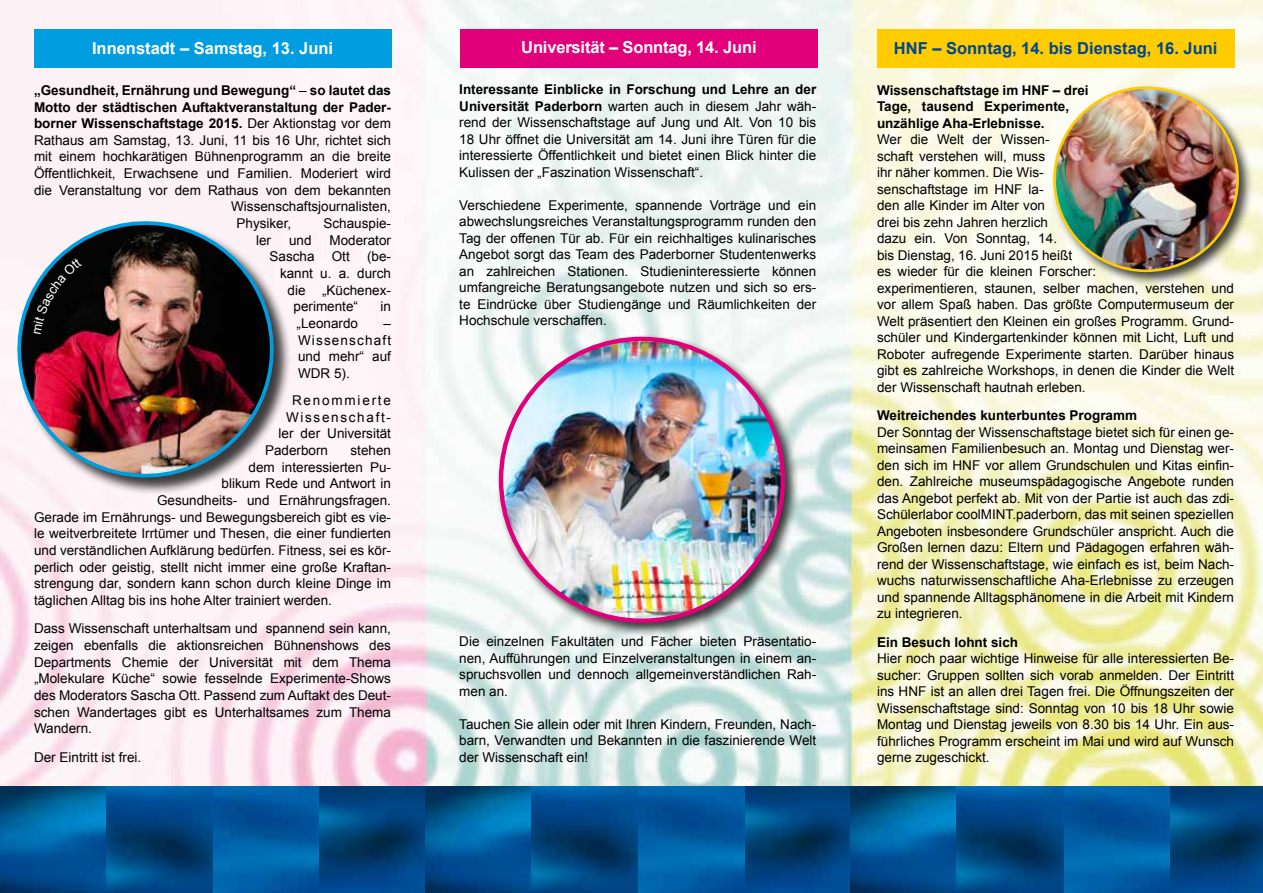
<style>
.page{position:relative;width:1263px;height:893px;background:#fff}
.page>*{position:absolute;margin:0;border:0;box-sizing:border-box;transform-origin:0 0}
.t1{font:700 16.5px "Arial";letter-spacing:-.01em;color:#fff}
.t2{font:700 16.5px "Arial";color:#004494}
.t3{font:13.5px/16.5px "Arial";color:#000;text-align:justify}
.t4{font:700 13.5px/16.5px "Arial";color:#000}
.t5{font:13.5px "Arial";letter-spacing:.125em;color:#000}
.t6{font:13.5px "Arial";letter-spacing:.135em;color:#000}
.s1{font-weight:700}
.s2{font-weight:400}
</style>
<div class="page">
<img style="left:0;top:0;width:1263px;height:787px">
<img style="left:0;top:787px;width:1263px;height:106px">
<div style="left:34px;top:30px;width:357px;height:38px;background:#009ee0"></div>
<div style="left:877px;top:30px;width:357px;height:38px;background:#fecc00"></div>
<div style="left:1050px;top:84px;width:204px;height:203px;background:#000;opacity:.75"></div>
<img style="left:1054px;top:88px;width:183px;height:182px">
<div style="left:460px;top:30px;width:357px;height:38px;background:#e2007a"></div>
<div style="left:496px;top:334px;width:304px;height:304px;background:#000;opacity:.75"></div>
<img style="left:501px;top:339px;width:282px;height:282px;border-radius:141px">
<div style="left:18px;top:221px;width:274px;height:275px;background:#fef3f7"></div>
<img style="left:3px;top:207px;width:285px;height:285px">
<svg style="left:34px;top:257px;width:48px;height:77px;background:#181e21"></svg>
<p class="t1" style="left:521px;top:37px;width:237px">Universität – Sonntag, 14. Juni</p>
<p class="t1" style="left:92px;top:37px;width:243px">Innenstadt – Samstag, 13. Juni</p>
<p class="t2" style="left:894px;top:37px;width:325px">HNF – Sonntag, 14. bis Dienstag, 16. Juni</p>
<p class="t4" style="left:877px;top:82px;width:213px">Wissenschaftstage im HNF – drei<br>Tage, tausend Experimente, unzählige Aha-Erlebnisse.</p>
<p class="t3" style="left:877px;top:132px;width:359px;text-align:left">Wer die Welt der Wissen-<br>schaft verstehen will, muss<br>ihr näher kommen. Die Wis-<br>senschaftstage im HNF la-<br>den alle Kinder im Alter von<br>drei bis zehn Jahren herzlich<br>dazu ein. Von Sonntag, 14.<br>bis Dienstag, 16. Juni 2015 heißt<br>es wieder für die kleinen Forscher:<br>experimentieren, staunen, selber machen, verstehen und vor allem Spaß haben. Das größte Computermuseum der Welt präsentiert den Kleinen ein großes Programm. Grund&shy;schüler und Kindergartenkinder können mit Licht, Luft und Roboter aufregende Experimente starten. Darüber hinaus gibt es zahlreiche Workshops, in denen die Kinder die Welt der Wissenschaft hautnah erleben.</p>
<p class="t4" style="left:877px;top:408px;width:262px">Weitreichendes kunterbuntes Programm</p>
<p class="t3" style="left:877px;top:424px;width:358px">Der Sonntag der Wissenschaftstage bietet sich für einen ge&shy;meinsamen Familienbesuch an. Montag und Dienstag wer&shy;den sich im HNF vor allem Grundschulen und Kitas einfin&shy;den. Zahlreiche museumspädagogische Angebote runden das Angebot perfekt ab. Mit von der Partie ist auch das zdi-Schülerlabor coolMINT.paderborn, das mit seinen speziellen Angeboten insbesondere Grundschüler anspricht. Auch die Großen lernen dazu: Eltern und Pädagogen erfahren wäh&shy;rend der Wissenschaftstage, wie einfach es ist, beim Nach&shy;wuchs naturwissenschaftliche Aha-Erlebnisse zu erzeugen und spannende Alltagsphänomene in die Arbeit mit Kindern zu integrieren.</p>
<p class="t4" style="left:877px;top:634px;width:143px">Ein Besuch lohnt sich</p>
<p class="t3" style="left:877px;top:650px;width:359px">Hier noch paar wichtige Hinweise für alle interessierten Be&shy;sucher: Gruppen sollten sich vorab anmelden. Der Eintritt ins HNF ist an allen drei Tagen frei. Die Öffnungszeiten der Wissenschaftstage sind: Sonntag von 10 bis 18 Uhr sowie Montag und Dienstag jeweils von 8.30 bis 14 Uhr. Ein aus&shy;führliches Programm erscheint im Mai und wird auf Wunsch gerne zugeschickt.</p>
<p class="t3" style="left:459px;top:82px;width:359px"><span class="s1">Interessante Einblicke in Forschung und Lehre an der Universität Paderborn</span> warten auch in diesem Jahr wäh&shy;rend der Wissenschaftstage auf Jung und Alt. Von 10 bis 18 Uhr öffnet die Universität am 14. Juni ihre Türen für die interessierte Öffentlichkeit und bietet einen Blick hinter die Kulissen der „Faszination Wissenschaft“.</p>
<p class="t3" style="left:459px;top:197px;width:358px">Verschiedene Experimente, spannende Vorträge und ein abwechslungsreiches Veranstaltungsprogramm runden den Tag der offenen Tür ab. Für ein reichhaltiges kulinarisches Angebot sorgt das Team des Paderborner Studentenwerks an zahlreichen Stationen. Studieninteressierte können umfangreiche Beratungsangebote nutzen und sich so ers&shy;te Eindrücke über Studiengänge und Räumlichkeiten der Hochschule verschaffen.</p>
<p class="t4" style="left:34px;top:82px;width:359px">„Gesundheit, Ernährung und Bewegung“ <span class="s2">–</span> so lautet das</p>
<p class="t4" style="left:34px;top:99px;width:359px">Motto der städtischen Auftaktveranstaltung der Pader-</p>
<p class="t4" style="left:34px;top:116px;width:358px">borner Wissenschaftstage 2015. <span class="s2">Der Aktionstag vor dem</span></p>
<p class="t3" style="left:34px;top:132px;width:358px">Rathaus am Samstag, 13. Juni, 11 bis 16 Uhr, richtet sich</p>
<p class="t3" style="left:34px;top:149px;width:358px">mit einem hochkarätigen Bühnenprogramm an die breite</p>
<p class="t3" style="left:34px;top:165px;width:358px">Öffentlichkeit, Erwachsene und Familien. Moderiert wird</p>
<p class="t3" style="left:34px;top:182px;width:358px">die Veranstaltung vor dem Rathaus von dem bekannten</p>
<p class="t3" style="left:231px;top:199px;width:161px">Wissenschaftsjournalisten,</p>
<p class="t3" style="left:237px;top:215px;width:56px">Physiker,</p>
<p class="t3" style="left:323px;top:215px;width:69px">Schauspie-</p>
<p class="t3" style="left:256px;top:232px;width:16px">ler</p>
<p class="t3" style="left:289px;top:232px;width:24px">und</p>
<p class="t3" style="left:329px;top:232px;width:63px">Moderator</p>
<p class="t3" style="left:269px;top:248px;width:47px">Sascha</p>
<p class="t3" style="left:332px;top:248px;width:20px">Ott</p>
<p class="t3" style="left:367px;top:248px;width:26px">(be-</p>
<p class="t3" style="left:280px;top:265px;width:112px">kannt u. a. durch</p>
<p class="t3" style="left:288px;top:282px;width:105px">die „Küchenex-</p>
<p class="t3" style="left:294px;top:298px;width:66px">perimente“</p>
<p class="t3" style="left:381px;top:298px;width:12px">in</p>
<p class="t3" style="left:297px;top:315px;width:63px">„Leonardo</p>
<p class="t3" style="left:298px;top:315px;width:95px;text-indent:85px">– Wissenschaft und mehr“ auf WDR 5).</p>
<p class="t6" style="left:292px;top:391px;width:100px">Renommierte</p>
<p class="t5" style="left:286px;top:408px;width:107px">Wissenschaft-</p>
<p class="t3" style="left:279px;top:425px;width:114px">ler der Universität</p>
<p class="t3" style="left:265px;top:442px;width:65px">Paderborn</p>
<p class="t3" style="left:350px;top:442px;width:42px">stehen</p>
<p class="t3" style="left:249px;top:459px;width:144px">dem interessierten Pu-</p>
<p class="t3" style="left:222px;top:475px;width:171px">blikum Rede und Antwort in</p>
<p class="t3" style="left:157px;top:492px;width:235px">Gesundheits- und Ernährungsfragen.</p>
<p class="t3" style="left:34px;top:509px;width:358px">Gerade im Ernährungs- und Bewegungsbereich gibt es vie-</p>
<p class="t3" style="left:34px;top:525px;width:358px">le weitverbreitete Irrtümer und Thesen, die einer fundierten</p>
<p class="t3" style="left:34px;top:542px;width:358px">und verständlichen Aufklärung bedürfen. Fitness, sei es kör-</p>
<p class="t3" style="left:34px;top:559px;width:359px">perlich oder geistig, stellt nicht immer eine große Kraftan-</p>
<p class="t3" style="left:34px;top:575px;width:358px">strengung dar, sondern kann schon durch kleine Dinge im</p>
<p class="t3" style="left:34px;top:592px;width:299px">täglichen Alltag bis ins hohe Alter trainiert werden.</p>
<p class="t3" style="left:34px;top:620px;width:359px">Dass Wissenschaft unterhaltsam und spannend sein kann, zeigen ebenfalls die aktionsreichen Bühnenshows des Departments Chemie der Universität mit dem Thema „Molekulare Küche“ sowie fesselnde Experimente-Shows des Moderators Sascha Ott. Passend zum Auftakt des Deut&shy;schen Wandertages gibt es Unterhaltsames zum Thema Wandern.</p>
<p class="t3" style="left:34px;top:749px;width:109px">Der Eintritt ist frei.</p>
<p class="t3" style="left:459px;top:634px;width:358px">Die einzelnen Fakultäten und Fächer bieten Präsentatio&shy;nen, Aufführungen und Einzelveranstaltungen in einem an&shy;spruchsvollen und dennoch allgemeinverständlichen Rah&shy;men an.</p>
<p class="t3" style="left:459px;top:716px;width:359px">Tauchen Sie allein oder mit Ihren Kindern, Freunden, Nach&shy;barn, Verwandten und Bekannten in die faszinierende Welt der Wissenschaft ein!</p>
</div>
